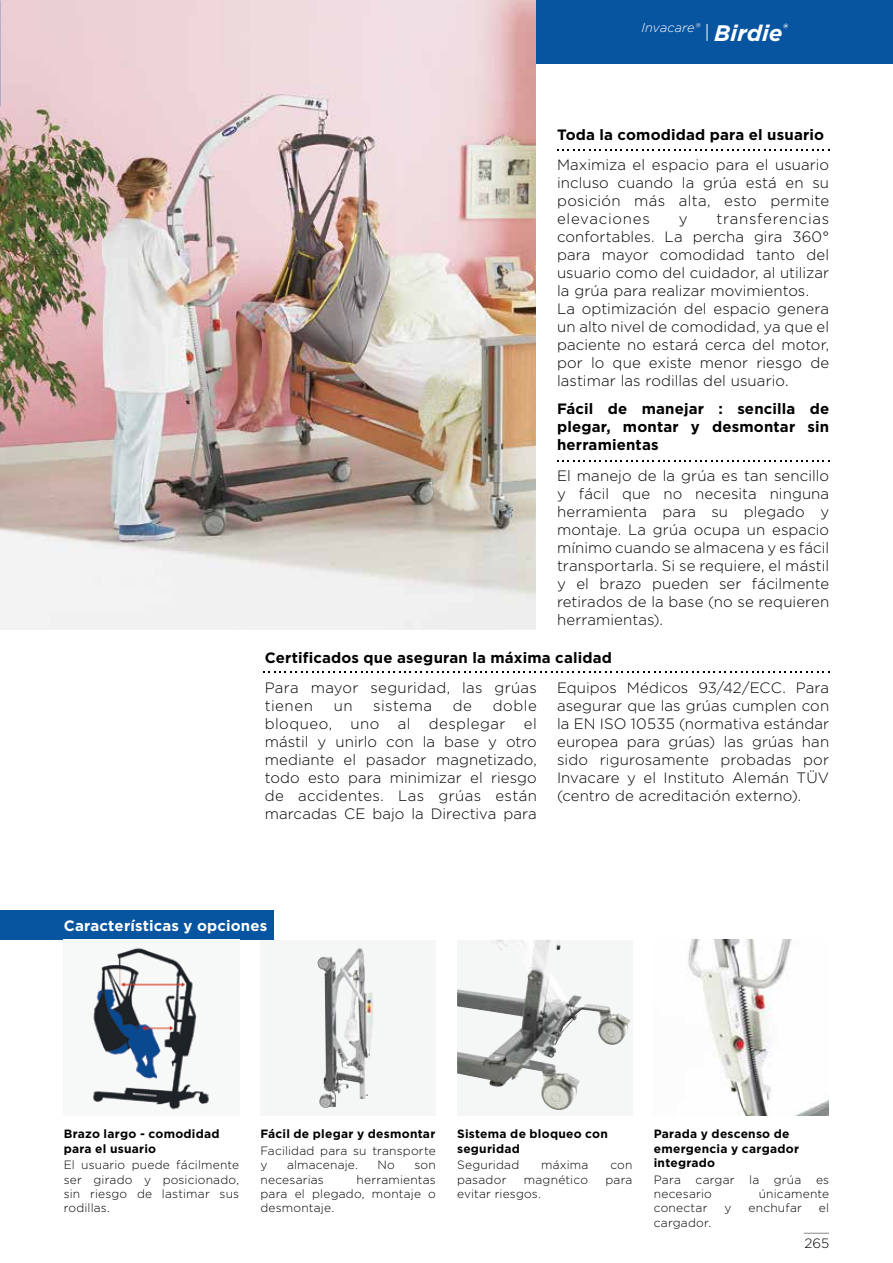
<style>
.page{position:relative;width:893px;height:1263px;background:#fff}
.page>*{position:absolute;margin:0;border:0;box-sizing:border-box;transform-origin:0 0}
.t1{font:300 15px/18px "Gotham";letter-spacing:.01em;color:#000;text-align:justify}
.t2{font:700 15px/18px "Gotham";letter-spacing:.01em;color:#000;text-align:justify}
.t3{font:700 15px "Gotham";letter-spacing:.01em;color:#fff}
.t4{font:300 15px "Gotham";letter-spacing:.03em;color:#000}
.t5{font:300 13.5px "Gotham";color:#000}
.t6{font:italic 300 12.75px "Gotham";letter-spacing:.01em;color:#fff}
.t7{font:300 12px/14.4px "Gotham";letter-spacing:.015em;color:#000;text-align:justify}
.t8{font:700 12px/14.4px "Gotham";letter-spacing:.02em;color:#000}
.s1{font-weight:700;font-size:22.5px}
.s2{font-weight:700;font-size:13.05px}
</style>
<div class="page">
<div style="left:536px;top:0;width:357px;height:64px;background:#0755a0"></div>
<div style="left:0;top:910px;width:273px;height:30px;background:#0755a0"></div>
<img style="left:0;top:0;width:536px;height:629px">
<img style="left:93px;top:947px;width:116px;height:163px">
<div style="left:260px;top:940px;width:176px;height:175px;background:#f5f7f7"></div>
<img style="left:317px;top:948px;width:42px;height:160px">
<div style="left:457px;top:940px;width:175px;height:175px;background:#f5f7f7"></div>
<img style="left:457px;top:940px;width:172px;height:170px">
<svg style="left:557px;top:149px;width:272px;height:1px"></svg>
<svg style="left:557px;top:460px;width:272px;height:1px"></svg>
<svg style="left:263px;top:671px;width:566px;height:1px"></svg>
<img style="left:688px;top:940px;width:141px;height:175px">
<svg style="left:707px;top:24px;width:1px;height:17px"></svg>
<svg style="left:804px;top:1233px;width:25px;height:1px"></svg>
<p class="t6" style="left:641px;top:19px;width:147px">Invacare® <span class="s1">Birdie</span><span class="s2">®</span></p>
<p class="t2" style="left:557px;top:125px;width:269px">Toda la comodidad para el usuario</p>
<p class="t1" style="left:557px;top:156px;width:274px">Maximiza el espacio para el usuario incluso cuando la grúa está en su posición más alta, esto permite elevaciones</p>
<p class="t1" style="left:557px;top:210px;width:274px;text-align:left;text-indent:159px">transferencias confortables. La percha gira 360° para mayor comodidad tanto del usuario como del cuidador, al utilizar la grúa para realizar movimientos.<br>La optimización del espacio genera un alto nivel de comodidad, ya que el paciente no estará cerca del motor, por lo que existe menor riesgo de lastimar las rodillas del usuario.</p>
<p class="t2" style="left:557px;top:399px;width:274px">Fácil de manejar : sencilla de plegar, montar y desmontar sin herramientas</p>
<p class="t1" style="left:557px;top:466px;width:274px">El manejo de la grúa es tan sencillo y fácil que no necesita ninguna herramienta para su plegado y montaje. La grúa ocupa un espacio mínimo cuando se almacena y es fácil transportarla. Si se requiere, el mástil y el brazo pueden ser fácilmente retirados de la base (no se requieren herramientas).</p>
<p class="t1" style="left:679px;top:210px;width:10px">y</p>
<p class="t2" style="left:265px;top:648px;width:349px">Certificados que aseguran la máxima calidad</p>
<p class="t1" style="left:265px;top:679px;width:274px">Para mayor seguridad, las grúas tienen</p>
<p class="t1" style="left:265px;top:697px;width:274px;text-indent:228px">doble bloqueo, uno al desplegar el mástil y unirlo con la base y otro mediante el pasador magnetizado, todo esto para minimizar el riesgo de accidentes. Las grúas están marcadas CE bajo la Directiva para</p>
<p class="t1" style="left:334px;top:697px;width:20px">un</p>
<p class="t4" style="left:373px;top:697px;width:60px">sistema</p>
<p class="t1" style="left:453px;top:697px;width:21px">de</p>
<p class="t1" style="left:557px;top:679px;width:274px">Equipos Médicos 93/42/ECC. Para asegurar que las grúas cumplen con la EN ISO 10535 (normativa estándar europea para grúas) las grúas han sido rigurosamente probadas por Invacare y el Instituto Alemán TÜV (centro de acreditación externo).</p>
<p class="t3" style="left:64px;top:915px;width:205px">Características y opciones</p>
<p class="t8" style="left:64px;top:1127px;width:157px">Brazo largo - comodidad para el usuario</p>
<p class="t7" style="left:64px;top:1157px;width:177px">El usuario puede fácilmente ser girado y posicionado, sin riesgo de lastimar sus rodillas.</p>
<p class="t8" style="left:260px;top:1127px;width:176px">Fácil de plegar y desmontar</p>
<p class="t7" style="left:260px;top:1143px;width:177px">Facilidad para su transporte y</p>
<p class="t7" style="left:287px;top:1157px;width:72px">almacenaje.</p>
<p class="t7" style="left:377px;top:1157px;width:19px">No</p>
<p class="t7" style="left:414px;top:1157px;width:23px">son</p>
<p class="t7" style="left:260px;top:1172px;width:65px">necesarias</p>
<p class="t7" style="left:260px;top:1172px;width:177px;text-indent:96px">herramientas para el plegado, montaje o desmontaje.</p>
<p class="t8" style="left:457px;top:1127px;width:152px">Sistema de bloqueo con seguridad</p>
<p class="t7" style="left:457px;top:1157px;width:64px">Seguridad</p>
<p class="t7" style="left:541px;top:1157px;width:49px">máxima</p>
<p class="t7" style="left:610px;top:1157px;width:24px">con</p>
<p class="t7" style="left:457px;top:1172px;width:51px">pasador</p>
<p class="t7" style="left:524px;top:1172px;width:66px">magnético</p>
<p class="t7" style="left:605px;top:1172px;width:29px">para</p>
<p class="t7" style="left:457px;top:1186px;width:85px">evitar riesgos.</p>
<p class="t8" style="left:654px;top:1127px;width:147px">Parada y descenso de emergencia y cargador integrado</p>
<p class="t7" style="left:654px;top:1172px;width:177px">Para cargar la grúa es necesario</p>
<p class="t7" style="left:759px;top:1186px;width:72px">únicamente</p>
<p class="t7" style="left:654px;top:1201px;width:55px">conectar</p>
<p class="t7" style="left:724px;top:1201px;width:9px">y</p>
<p class="t7" style="left:748px;top:1201px;width:55px">enchufar</p>
<p class="t7" style="left:819px;top:1201px;width:12px">el</p>
<p class="t7" style="left:654px;top:1215px;width:59px">cargador.</p>
<p class="t5" style="left:804px;top:1234px;width:26px">265</p>
</div>
